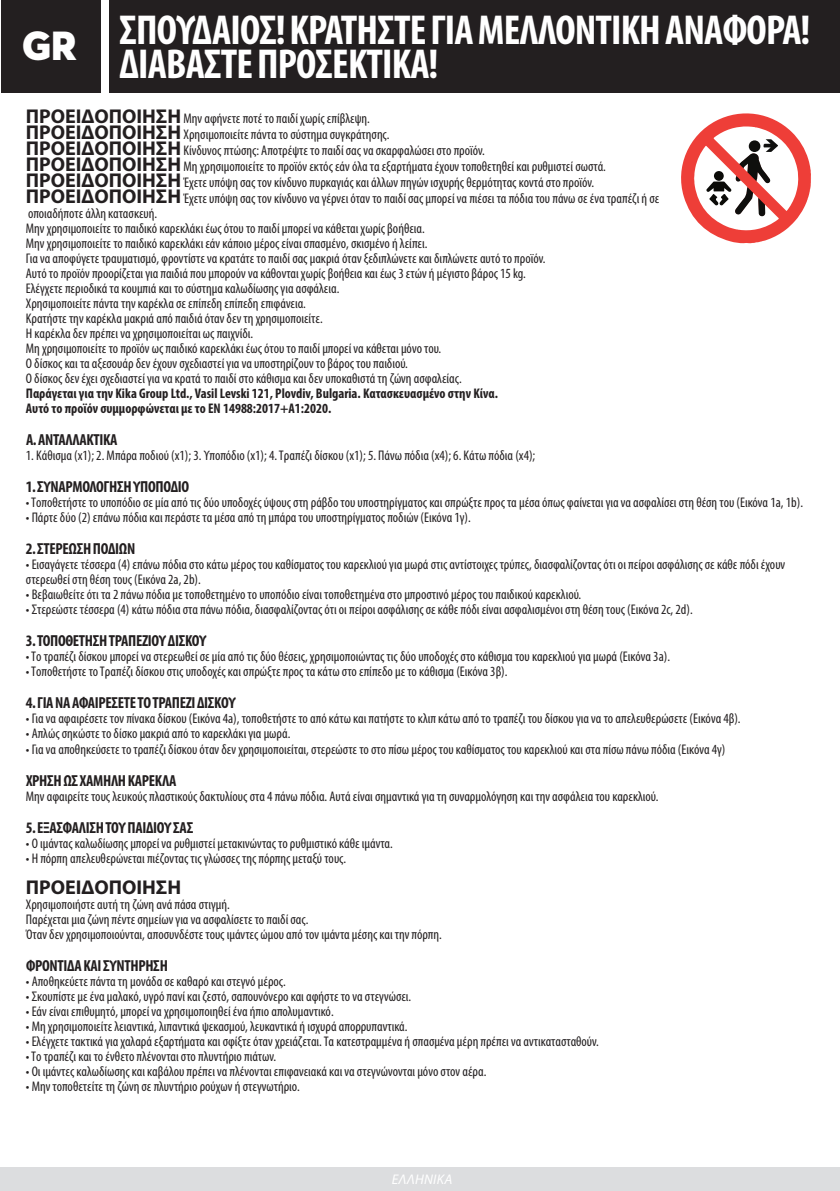
<style>
.page{position:relative;width:840px;height:1191px;background:#fff}
.page>*{position:absolute;margin:0;border:0;box-sizing:border-box;transform-origin:0 0}
.t1{font:700 condensed 42px/34px "Myriad Pro";letter-spacing:-.02em;color:#fff}
.t2{font:900 40px "Averta PE";color:#fff}
.t3{font:700 20px "Myriad Pro";color:#231f20}
.t4{font:700 condensed 16px "Myriad Pro";letter-spacing:-.02em;color:#231f20}
.t5{font:condensed 14px/15px "Myriad Pro";color:#231f20}
.t6{font:700 condensed 14px "Myriad Pro";color:#231f20}
.t7{font:italic 14px "Myriad Pro";letter-spacing:.02em;color:#fff}
.s1{font-weight:700;font-stretch:normal;font-size:20px}
</style>
<div class="page">
<div style="left:239px;top:0;width:600px;height:93px;background:#231f20"></div>
<div style="left:142px;top:1167px;width:697px;height:24px;background:#dcdddf"></div>
<div style="left:109px;top:0;width:668px;height:93px;background:#231f20"></div>
<div style="left:1px;top:0;width:100px;height:93px;background:#231f20"></div>
<div style="left:0;top:1167px;width:777px;height:24px;background:#dcdddf"></div>
<svg style="left:681px;top:113px;width:130px;height:130px"></svg>
<p class="t2" style="left:22px;top:17px;width:56px">GR</p>
<p class="t1" style="left:119px;top:13px;width:692px">ΣΠΟΥΔΑΙΟΣ! ΚΡΑΤΗΣΤΕ ΓΙΑ ΜΕΛΛΟΝΤΙΚΗ ΑΝΑΦΟΡΑ!<br>ΔΙΑΒΑΣΤΕ ΠΡΟΣΕΚΤΙΚΑ!</p>
<p class="t5" style="left:26px;top:111px;width:345px"><span class="s1">ΠΡΟΕΙΔΟΠΟΙΗΣΗ</span> Μην αφήνετε ποτέ το παιδί χωρίς επίβλεψη.</p>
<p class="t5" style="left:26px;top:127px;width:365px"><span class="s1">ΠΡΟΕΙΔΟΠΟΙΗΣΗ</span> Χρησιμοποιείτε πάντα το σύστημα συγκράτησης.</p>
<p class="t5" style="left:26px;top:143px;width:460px"><span class="s1">ΠΡΟΕΙΔΟΠΟΙΗΣΗ</span> Κίνδυνος πτώσης: Αποτρέψτε το παιδί σας να σκαρφαλώσει στο προϊόν.</p>
<p class="t5" style="left:26px;top:159px;width:581px"><span class="s1">ΠΡΟΕΙΔΟΠΟΙΗΣΗ</span> Μη χρησιμοποιείτε το προϊόν εκτός εάν όλα τα εξαρτήματα έχουν τοποθετηθεί και ρυθμιστεί σωστά.</p>
<p class="t5" style="left:26px;top:175px;width:569px"><span class="s1">ΠΡΟΕΙΔΟΠΟΙΗΣΗ</span> Έχετε υπόψη σας τον κίνδυνο πυρκαγιάς και άλλων πηγών ισχυρής θερμότητας κοντά στο προϊόν.</p>
<p class="t5" style="left:26px;top:191px;width:634px"><span class="s1">ΠΡΟΕΙΔΟΠΟΙΗΣΗ</span> Έχετε υπόψη σας τον κίνδυνο να γέρνει όταν το παιδί σας μπορεί να πιέσει τα πόδια του πάνω σε ένα τραπέζι ή σε</p>
<p class="t5" style="left:28px;top:206px;width:131px">οποιαδήποτε άλλη κατασκευή.</p>
<p class="t5" style="left:26px;top:221px;width:400px">Μην χρησιμοποιείτε το παιδικό καρεκλάκι έως ότου το παιδί μπορεί να κάθεται χωρίς βοήθεια.</p>
<p class="t5" style="left:26px;top:236px;width:403px">Μην χρησιμοποιείτε το παιδικό καρεκλάκι εάν κάποιο μέρος είναι σπασμένο, σκισμένο ή λείπει.</p>
<p class="t5" style="left:26px;top:251px;width:520px">Για να αποφύγετε τραυματισμό, φροντίστε να κρατάτε το παιδί σας μακριά όταν ξεδιπλώνετε και διπλώνετε αυτό το προϊόν.</p>
<p class="t5" style="left:26px;top:266px;width:501px">Αυτό το προϊόν προορίζεται για παιδιά που μπορούν να κάθονται χωρίς βοήθεια και έως 3 ετών ή μέγιστο βάρος 15 kg.</p>
<p class="t5" style="left:26px;top:281px;width:315px">Ελέγχετε περιοδικά τα κουμπιά και το σύστημα καλωδίωσης για ασφάλεια.</p>
<p class="t5" style="left:26px;top:296px;width:281px">Χρησιμοποιείτε πάντα την καρέκλα σε επίπεδη επίπεδη επιφάνεια.</p>
<p class="t5" style="left:26px;top:311px;width:298px">Κρατήστε την καρέκλα μακριά από παιδιά όταν δεν τη χρησιμοποιείτε.</p>
<p class="t5" style="left:26px;top:326px;width:229px">Η καρέκλα δεν πρέπει να χρησιμοποιείται ως παιχνίδι.</p>
<p class="t5" style="left:26px;top:341px;width:417px">Μη χρησιμοποιείτε το προϊόν ως παιδικό καρεκλάκι έως ότου το παιδί μπορεί να κάθεται μόνο του.</p>
<p class="t5" style="left:26px;top:356px;width:383px">Ο δίσκος και τα αξεσουάρ δεν έχουν σχεδιαστεί για να υποστηρίζουν το βάρος του παιδιού.</p>
<p class="t5" style="left:26px;top:371px;width:437px">Ο δίσκος δεν έχει σχεδιαστεί για να κρατά το παιδί στο κάθισμα και δεν υποκαθιστά τη ζώνη ασφαλείας.</p>
<p class="t6" style="left:26px;top:385px;width:473px">Παράγεται για την Kika Group Ltd., Vasil Levski 121, Plovdiv, Bulgaria. Κατασκευασμένο στην Κίνα.</p>
<p class="t6" style="left:26px;top:400px;width:307px">Αυτό το προϊόν συμμορφώνεται με το EN 14988:2017+А1:2020.</p>
<p class="t4" style="left:26px;top:430px;width:93px">А. ΑΝΤΑΛΛΑΚΤΙΚΑ</p>
<p class="t5" style="left:26px;top:448px;width:510px">1. Κάθισμα (x1); 2. Μπάρα ποδιού (x1); 3. Υποπόδιο (x1); 4. Τραπέζι δίσκου (x1); 5. Πάνω πόδια (x4); 6. Κάτω πόδια (x4);</p>
<p class="t4" style="left:26px;top:477px;width:165px">1. ΣΥΝΑΡΜΟΛΌΓΗΣΗ ΥΠΟΠΌΔΙΟ</p>
<p class="t5" style="left:26px;top:495px;width:778px">• Τοποθετήστε το υποπόδιο σε μία από τις δύο υποδοχές ύψους στη ράβδο του υποστηρίγματος και σπρώξτε προς τα μέσα όπως φαίνεται για να ασφαλίσει στη θέση του (Εικόνα 1a, 1b).</p>
<p class="t5" style="left:26px;top:510px;width:446px">• Πάρτε δύο (2) επάνω πόδια και περάστε τα μέσα από τη μπάρα του υποστηρίγματος ποδιών (Εικόνα 1γ).</p>
<p class="t4" style="left:26px;top:539px;width:111px">2. ΣΤΕΡΈΩΣΗ ΠΟΔΙΏΝ</p>
<p class="t5" style="left:26px;top:557px;width:760px">• Εισαγάγετε τέσσερα (4) επάνω πόδια στο κάτω μέρος του καθίσματος του καρεκλιού για μωρά στις αντίστοιχες τρύπες, διασφαλίζοντας ότι οι πείροι ασφάλισης σε κάθε πόδι έχουν στερεωθεί στη θέση τους (Εικόνα 2a, 2b).</p>
<p class="t5" style="left:26px;top:587px;width:556px">• Βεβαιωθείτε ότι τα 2 πάνω πόδια με τοποθετημένο το υποπόδιο είναι τοποθετημένα στο μπροστινό μέρος του παιδικού καρεκλιού.</p>
<p class="t5" style="left:26px;top:602px;width:668px">• Στερεώστε τέσσερα (4) κάτω πόδια στα πάνω πόδια, διασφαλίζοντας ότι οι πείροι ασφάλισης σε κάθε πόδι είναι ασφαλισμένοι στη θέση τους (Εικόνα 2c, 2d).</p>
<p class="t4" style="left:26px;top:631px;width:182px">3. ΤΟΠΟΘΈΤΗΣΗ ΤΡΑΠΕΖΙΟΎ ΔΊΣΚΟΥ</p>
<p class="t5" style="left:26px;top:649px;width:645px">• Το τραπέζι δίσκου μπορεί να στερεωθεί σε μία από τις δύο θέσεις, χρησιμοποιώντας τις δύο υποδοχές στο κάθισμα του καρεκλιού για μωρά (Εικόνα 3a).</p>
<p class="t5" style="left:26px;top:664px;width:483px">• Τοποθετήστε το Τραπέζι δίσκου στις υποδοχές και σπρώξτε προς τα κάτω στο επίπεδο με το κάθισμα (Εικόνα 3β).</p>
<p class="t4" style="left:26px;top:693px;width:211px">4. ΓΙΑ ΝΑ ΑΦΑΙΡΈΣΕΤΕ ΤΟ ΤΡΑΠΈΖΙ ΔΊΣΚΟΥ</p>
<p class="t5" style="left:26px;top:711px;width:715px">• Για να αφαιρέσετε τον πίνακα δίσκου (Εικόνα 4a), τοποθετήστε το από κάτω και πατήστε το κλιπ κάτω από το τραπέζι του δίσκου για να το απελευθερώσετε (Εικόνα 4β).</p>
<p class="t5" style="left:26px;top:726px;width:266px">• Απλώς σηκώστε το δίσκο μακριά από το καρεκλάκι για μωρά.</p>
<p class="t5" style="left:26px;top:741px;width:700px">• Για να αποθηκεύσετε το τραπέζι δίσκου όταν δεν χρησιμοποιείται, στερεώστε το στο πίσω μέρος του καθίσματος του καρεκλιού και στα πίσω πάνω πόδια (Εικόνα 4γ)</p>
<p class="t4" style="left:26px;top:770px;width:152px">ΧΡΉΣΗ ΩΣ ΧΑΜΗΛΉ ΚΑΡΈΚΛΑ</p>
<p class="t5" style="left:26px;top:788px;width:633px">Μην αφαιρείτε τους λευκούς πλαστικούς δακτυλίους στα 4 πάνω πόδια. Αυτά είναι σημαντικά για τη συναρμολόγηση και την ασφάλεια του καρεκλιού.</p>
<p class="t4" style="left:26px;top:817px;width:169px">5. ΕΞΑΣΦΆΛΙΣΗ ΤΟΥ ΠΑΙΔΙΟΎ ΣΑΣ</p>
<p class="t5" style="left:26px;top:835px;width:368px">• Ο ιμάντας καλωδίωσης μπορεί να ρυθμιστεί μετακινώντας το ρυθμιστικό κάθε ιμάντα.</p>
<p class="t5" style="left:26px;top:850px;width:322px">• Η πόρπη απελευθερώνεται πιέζοντας τις γλώσσες της πόρπης μεταξύ τους.</p>
<p class="t3" style="left:26px;top:875px;width:157px">ΠΡΟΕΙΔΟΠΟΙΗΣΗ</p>
<p class="t5" style="left:26px;top:896px;width:205px">Χρησιμοποιήστε αυτή τη ζώνη ανά πάσα στιγμή.</p>
<p class="t5" style="left:26px;top:911px;width:284px">Παρέχεται μια ζώνη πέντε σημείων για να ασφαλίσετε το παιδί σας.</p>
<p class="t5" style="left:26px;top:926px;width:417px">Όταν δεν χρησιμοποιούνται, αποσυνδέστε τους ιμάντες ώμου από τον ιμάντα μέσης και την πόρπη.</p>
<p class="t4" style="left:26px;top:955px;width:143px">ΦΡΟΝΤΊΔΑ ΚΑΙ ΣΥΝΤΉΡΗΣΗ</p>
<p class="t5" style="left:26px;top:973px;width:261px">• Αποθηκεύετε πάντα τη μονάδα σε καθαρό και στεγνό μέρος.</p>
<p class="t5" style="left:26px;top:988px;width:386px">• Σκουπίστε με ένα μαλακό, υγρό πανί και ζεστό, σαπουνόνερο και αφήστε το να στεγνώσει.</p>
<p class="t5" style="left:26px;top:1003px;width:309px">• Εάν είναι επιθυμητό, μπορεί να χρησιμοποιηθεί ένα ήπιο απολυμαντικό.</p>
<p class="t5" style="left:26px;top:1018px;width:383px">• Μη χρησιμοποιείτε λειαντικά, λιπαντικά ψεκασμού, λευκαντικά ή ισχυρά απορρυπαντικά.</p>
<p class="t5" style="left:26px;top:1033px;width:574px">• Ελέγχετε τακτικά για χαλαρά εξαρτήματα και σφίξτε όταν χρειάζεται. Τα κατεστραμμένα ή σπασμένα μέρη πρέπει να αντικατασταθούν.</p>
<p class="t5" style="left:26px;top:1048px;width:252px">• Το τραπέζι και το ένθετο πλένονται στο πλυντήριο πιάτων.</p>
<p class="t5" style="left:26px;top:1063px;width:462px">• Οι ιμάντες καλωδίωσης και καβάλου πρέπει να πλένονται επιφανειακά και να στεγνώνονται μόνο στον αέρα.</p>
<p class="t5" style="left:26px;top:1078px;width:275px">• Μην τοποθετείτε τη ζώνη σε πλυντήριο ρούχων ή στεγνωτήριο.</p>
<p class="t7" style="left:391px;top:1170px;width:62px">ΕΛΛΗΝΙΚΆ</p>
</div>
